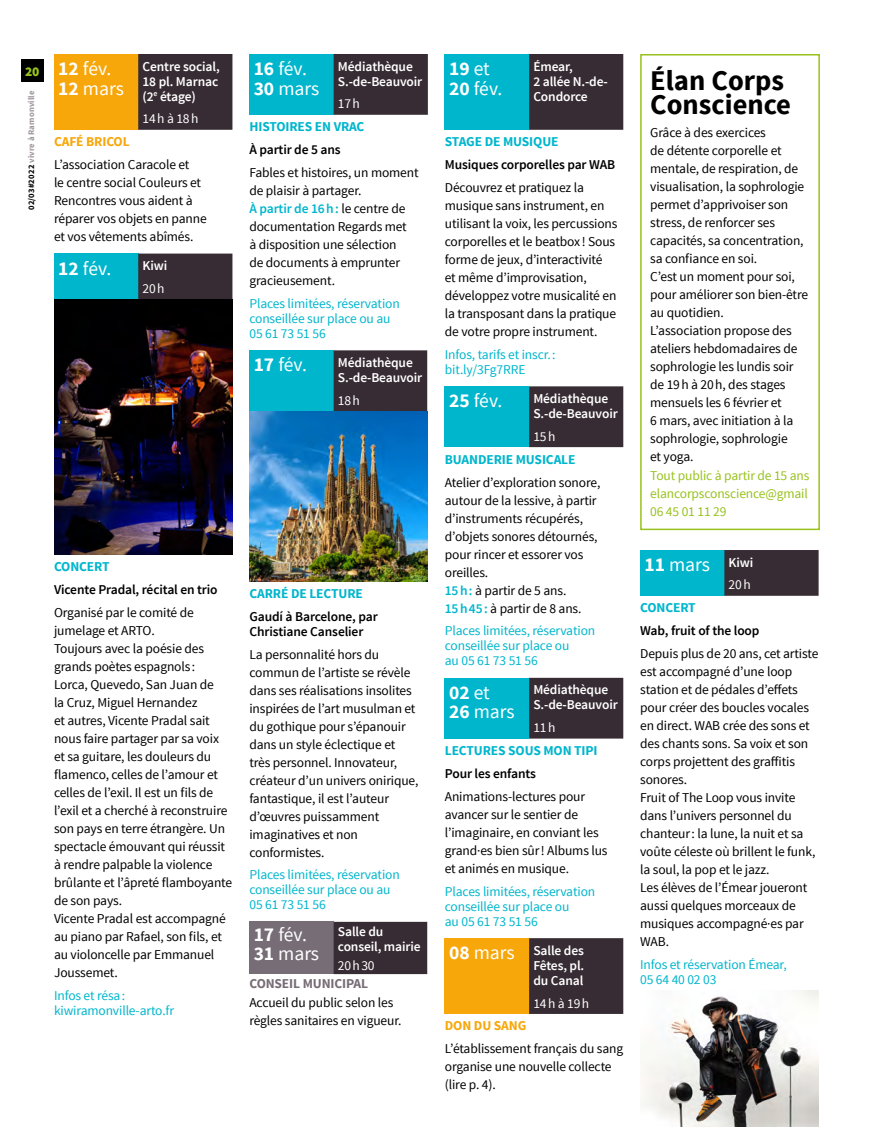
<style>
.page{position:relative;width:872px;height:1127px;background:#fff}
.page>*{position:absolute;margin:0;border:0;box-sizing:border-box;transform-origin:0 0}
.t1{font:700 28.5px/24px "Source Sans Pro";color:#000}
.t2{font:19.5px/19.5px "Source Sans Pro";color:#fff}
.t3{font:13.5px/18px "Source Sans Pro";letter-spacing:-.01em;color:#000}
.t4{font:13.5px/15px "Source Sans Pro";letter-spacing:-.01em;color:#00b6cd}
.t5{font:600 13.5px/15px "Source Sans Pro";letter-spacing:-.01em;color:#fff}
.t6{font:600 13.5px/15px "Source Sans Pro";letter-spacing:-.01em;color:#000}
.t7{font:700 13.5px "Source Sans Pro";letter-spacing:-.01em;color:#00b6cd}
.t8{font:13.5px/18px "Source Sans Pro";letter-spacing:-.01em;color:#98c21d;text-align:justify}
.t9{font:13.5px "Source Sans Pro";letter-spacing:.045em;color:#fff}
.t10{font:700 13.5px "Source Sans Pro";letter-spacing:-.01em;color:#f7a70a}
.t11{font:700 13.5px "Source Sans Pro";letter-spacing:-.01em;color:#776d76}
.t12{font:700 8.55px "Source Sans Pro";letter-spacing:.02em;color:#9f959e}
.s1{font-weight:900;font-size:13.5px;color:#98c21d}
.s2{font-weight:700}
.s3{color:#000}
.s4{font-weight:600;color:#00b6cd}
.s5{font-weight:700;font-size:19.5px}
.s6{font-weight:400;font-size:19.5px}
</style>
<div class="page">
<div style="left:21px;top:60px;width:22px;height:22px;background:#000"></div>
<div style="left:54px;top:54px;width:84px;height:76px;background:#f7a70a"></div>
<div style="left:138px;top:54px;width:94px;height:76px;background:#372c33"></div>
<div style="left:54px;top:254px;width:84px;height:45px;background:#00b6cd"></div>
<div style="left:138px;top:254px;width:94px;height:45px;background:#372c33"></div>
<img style="left:54px;top:299px;width:178px;height:255px">
<div style="left:249px;top:54px;width:85px;height:61px;background:#00b6cd"></div>
<div style="left:334px;top:54px;width:94px;height:61px;background:#372c33"></div>
<div style="left:249px;top:350px;width:85px;height:61px;background:#00b6cd"></div>
<div style="left:334px;top:350px;width:93px;height:61px;background:#372c33"></div>
<img style="left:249px;top:411px;width:178px;height:170px">
<div style="left:249px;top:922px;width:85px;height:52px;background:#776d76"></div>
<div style="left:334px;top:922px;width:93px;height:52px;background:#372c33"></div>
<div style="left:445px;top:54px;width:84px;height:76px;background:#00b6cd"></div>
<div style="left:529px;top:54px;width:94px;height:76px;background:#372c33"></div>
<div style="left:445px;top:386px;width:84px;height:61px;background:#00b6cd"></div>
<div style="left:529px;top:386px;width:94px;height:61px;background:#372c33"></div>
<div style="left:445px;top:678px;width:84px;height:60px;background:#00b6cd"></div>
<div style="left:529px;top:678px;width:94px;height:60px;background:#372c33"></div>
<div style="left:445px;top:938px;width:84px;height:76px;background:#f7a70a"></div>
<div style="left:529px;top:938px;width:94px;height:76px;background:#372c33"></div>
<div style="left:640px;top:550px;width:84px;height:46px;background:#00b6cd"></div>
<div style="left:724px;top:550px;width:94px;height:46px;background:#372c33"></div>
<img style="left:640px;top:990px;width:178px;height:137px">
<div style="left:640px;top:54px;width:180px;height:476px;border:2px solid #98c21d"></div>
<h2 class="t2" style="left:58px;top:59px;width:67px;text-indent:-33px"><span class="s1">20</span> <span class="s2">12</span> fév.<br><span class="s2">12</span> mars</h2>
<p class="t5" style="left:142px;top:59px;width:79px;text-align:justify">Centre social, 18 pl. Marnac (2<sup>e</sup> étage)</p>
<p class="t9" style="left:142px;top:111px;width:57px">14h à 18h</p>
<p class="t10" style="left:54px;top:133px;width:77px">CAFÉ BRICOL</p>
<p class="t3" style="left:54px;top:156px;width:154px">L’association Caracole et<br>le centre social Couleurs et<br>Rencontres vous aident à réparer vos objets en panne et vos vêtements abîmés.</p>
<h2 class="t2" style="left:58px;top:259px;width:55px"><span class="s2">12</span> fév.</h2>
<p class="t5" style="left:142px;top:258px;width:26px">Kiwi</p>
<p class="t9" style="left:142px;top:280px;width:24px">20h</p>
<p class="t12" style="left:26px;top:210px;width:121px;rotate:-90deg"><span class="s3">02/03#2022</span> vivre à Ramonville</p>
<h2 class="t2" style="left:254px;top:59px;width:67px"><span class="s2">16</span> fév.<br><span class="s2">30</span> mars</h2>
<p class="t5" style="left:338px;top:59px;width:86px">Médiathèque<br>S.-de-Beauvoir</p>
<p class="t9" style="left:338px;top:96px;width:24px">17h</p>
<p class="t7" style="left:249px;top:118px;width:117px">HISTOIRES EN VRAC</p>
<p class="t6" style="left:249px;top:143px;width:93px">À partir de 5 ans</p>
<p class="t3" style="left:249px;top:164px;width:171px">Fables et histoires, un moment de plaisir à partager.<br><span class="s4">À partir de 16h:</span> le centre de documentation Regards met<br>à disposition une sélection<br>de documents à emprunter gracieusement.</p>
<p class="t4" style="left:249px;top:296px;width:152px">Places limitées, réservation conseillée sur place ou au<br>05 61 73 51 56</p>
<h2 class="t2" style="left:254px;top:355px;width:55px"><span class="s2">17</span> fév.</h2>
<p class="t5" style="left:338px;top:355px;width:86px">Médiathèque<br>S.-de-Beauvoir</p>
<p class="t9" style="left:338px;top:392px;width:24px">18h</p>
<p class="t7" style="left:54px;top:558px;width:57px">CONCERT</p>
<p class="t6" style="left:54px;top:582px;width:165px">Vicente Pradal, récital en trio</p>
<p class="t3" style="left:54px;top:603px;width:180px">Organisé par le comité de jumelage et ARTO.<br>Toujours avec la poésie des grands poètes espagnols :<br>Lorca, Quevedo, San Juan de<br>la Cruz, Miguel Hernandez<br>et autres, Vicente Pradal sait nous faire partager par sa voix et sa guitare, les douleurs du flamenco, celles de l’amour et celles de l’exil. Il est un fils de l’exil et a cherché à reconstruire son pays en terre étrangère. Un spectacle émouvant qui réussit à rendre palpable la violence brûlante et l’âpreté flamboyante de son pays.<br>Vicente Pradal est accompagné au piano par Rafael, son fils, et au violoncelle par Emmanuel<br>Joussemet.</p>
<p class="t4" style="left:54px;top:988px;width:122px">Infos et résa: kiwiramonville-arto.fr</p>
<p class="t7" style="left:249px;top:584px;width:115px">CARRÉ DE LECTURE</p>
<p class="t6" style="left:249px;top:609px;width:130px">Gaudí à Barcelone, par<br>Christiane Canselier</p>
<p class="t3" style="left:249px;top:645px;width:171px">La personnalité hors du commun de l’artiste se révèle dans ses réalisations insolites inspirées de l’art musulman et du gothique pour s’épanouir dans un style éclectique et très personnel. Innovateur, créateur d’un univers onirique, fantastique, il est l’auteur d’œuvres puissamment imaginatives et non conformistes.</p>
<p class="t4" style="left:249px;top:867px;width:152px">Places limitées, réservation conseillée sur place ou au<br>05 61 73 51 56</p>
<h2 class="t2" style="left:254px;top:925px;width:67px"><span class="s2">17</span> fév.<br><span class="s2">31</span> mars</h2>
<p class="t5" style="left:338px;top:924px;width:84px">Salle du conseil, mairie</p>
<p class="t9" style="left:338px;top:957px;width:38px">20h30</p>
<p class="t11" style="left:249px;top:975px;width:120px">CONSEIL MUNICIPAL</p>
<p class="t3" style="left:249px;top:994px;width:154px">Accueil du public selon les règles sanitaires en vigueur.</p>
<h2 class="t2" style="left:449px;top:59px;width:55px"><span class="s2">19</span> et<br><span class="s2">20</span> fév.</h2>
<p class="t5" style="left:533px;top:59px;width:76px">Émear,<br>2 allée N.-de-<br>Condorce</p>
<p class="t7" style="left:445px;top:133px;width:115px">STAGE DE MUSIQUE</p>
<p class="t6" style="left:445px;top:158px;width:172px">Musiques corporelles par WAB</p>
<p class="t3" style="left:445px;top:179px;width:174px">Découvrez et pratiquez la musique sans instrument, en utilisant la voix, les percussions corporelles et le beatbox! Sous forme de jeux, d’interactivité<br>et même d’improvisation, développez votre musicalité en la transposant dans la pratique de votre propre instrument.</p>
<p class="t4" style="left:445px;top:347px;width:112px">Infos, tarifs et inscr.: bit.ly/3Fg7RRE</p>
<h2 class="t2" style="left:449px;top:391px;width:55px"><span class="s2">25</span> fév.</h2>
<p class="t5" style="left:533px;top:391px;width:86px">Médiathèque<br>S.-de-Beauvoir</p>
<p class="t9" style="left:533px;top:428px;width:24px">15h</p>
<p class="t7" style="left:445px;top:450px;width:132px">BUANDERIE MUSICALE</p>
<p class="t3" style="left:445px;top:473px;width:157px">Atelier d’exploration sonore, autour de la lessive, à partir d’instruments récupérés, d’objets sonores détournés, pour rincer et essorer vos oreilles.<br><span class="s4">15h:</span> à partir de 5 ans.<br><span class="s4">15h45:</span> à partir de 8 ans.</p>
<p class="t4" style="left:445px;top:624px;width:152px">Places limitées, réservation conseillée sur place ou<br>au 05 61 73 51 56</p>
<h2 class="t2" style="left:449px;top:683px;width:67px"><span class="s2">02</span> et<br><span class="s2">26</span> mars</h2>
<p class="t5" style="left:533px;top:683px;width:86px">Médiathèque<br>S.-de-Beauvoir</p>
<p class="t9" style="left:533px;top:719px;width:24px">11h</p>
<p class="t7" style="left:445px;top:742px;width:154px">LECTURES SOUS MON TIPI</p>
<p class="t6" style="left:445px;top:766px;width:93px">Pour les enfants</p>
<p class="t3" style="left:445px;top:787px;width:164px">Animations-lectures pour avancer sur le sentier de l’imaginaire, en conviant les grand·es bien sûr! Albums lus et animés en musique.</p>
<p class="t4" style="left:445px;top:884px;width:152px">Places limitées, réservation conseillée sur place ou<br>au 05 61 73 51 56</p>
<p class="t5" style="left:533px;top:943px;width:52px;text-align:justify;text-indent:-84px"><span class="s5">08</span> <span class="s6">mars</span> Salle des Fêtes, pl. du Canal</p>
<p class="t9" style="left:533px;top:995px;width:57px">14h à 19h</p>
<p class="t10" style="left:445px;top:1017px;width:83px">DON DU SANG</p>
<p class="t3" style="left:445px;top:1040px;width:180px">L’établissement français du sang organise une nouvelle collecte (lire p. 4).</p>
<h1 class="t1" style="left:650px;top:69px;width:142px">Élan Corps<br>Conscience</h1>
<p class="t3" style="left:650px;top:123px;width:159px">Grâce à des exercices<br>de détente corporelle et mentale, de respiration, de visualisation, la sophrologie permet d’apprivoiser son stress, de renforcer ses capacités, sa concentration, sa confiance en soi.<br>C’est un moment pour soi, pour améliorer son bien-être au quotidien.<br>L’association propose des ateliers hebdomadaires de sophrologie les lundis soir de 19h à 20h, des stages mensuels les 6 février et<br>6 mars, avec initiation à la sophrologie, sophrologie<br>et yoga.</p>
<p class="t8" style="left:650px;top:466px;width:161px">Tout public à partir de 15 ans elancorpsconscience@gmail 06 45 01 11 29</p>
<h2 class="t2" style="left:644px;top:555px;width:111px"><span class="s2">11</span> mars <sup>Kiwi</sup></h2>
<p class="t9" style="left:728px;top:576px;width:24px">20h</p>
<p class="t7" style="left:640px;top:599px;width:57px">CONCERT</p>
<p class="t6" style="left:640px;top:623px;width:121px">Wab, fruit of the loop</p>
<p class="t3" style="left:640px;top:645px;width:180px">Depuis plus de 20 ans, cet artiste est accompagné d’une loop station et de pédales d’effets pour créer des boucles vocales en direct. WAB crée des sons et des chants sons. Sa voix et son corps projettent des graffitis sonores.<br>Fruit of The Loop vous invite dans l’univers personnel du chanteur: la lune, la nuit et sa voûte céleste où brillent le funk, la soul, la pop et le jazz.<br>Les élèves de l’Émear joueront aussi quelques morceaux de musiques accompagné·es par<br>WAB.</p>
<p class="t4" style="left:640px;top:957px;width:148px">Infos et réservation Émear,<br>05 64 40 02 03</p>
</div>
